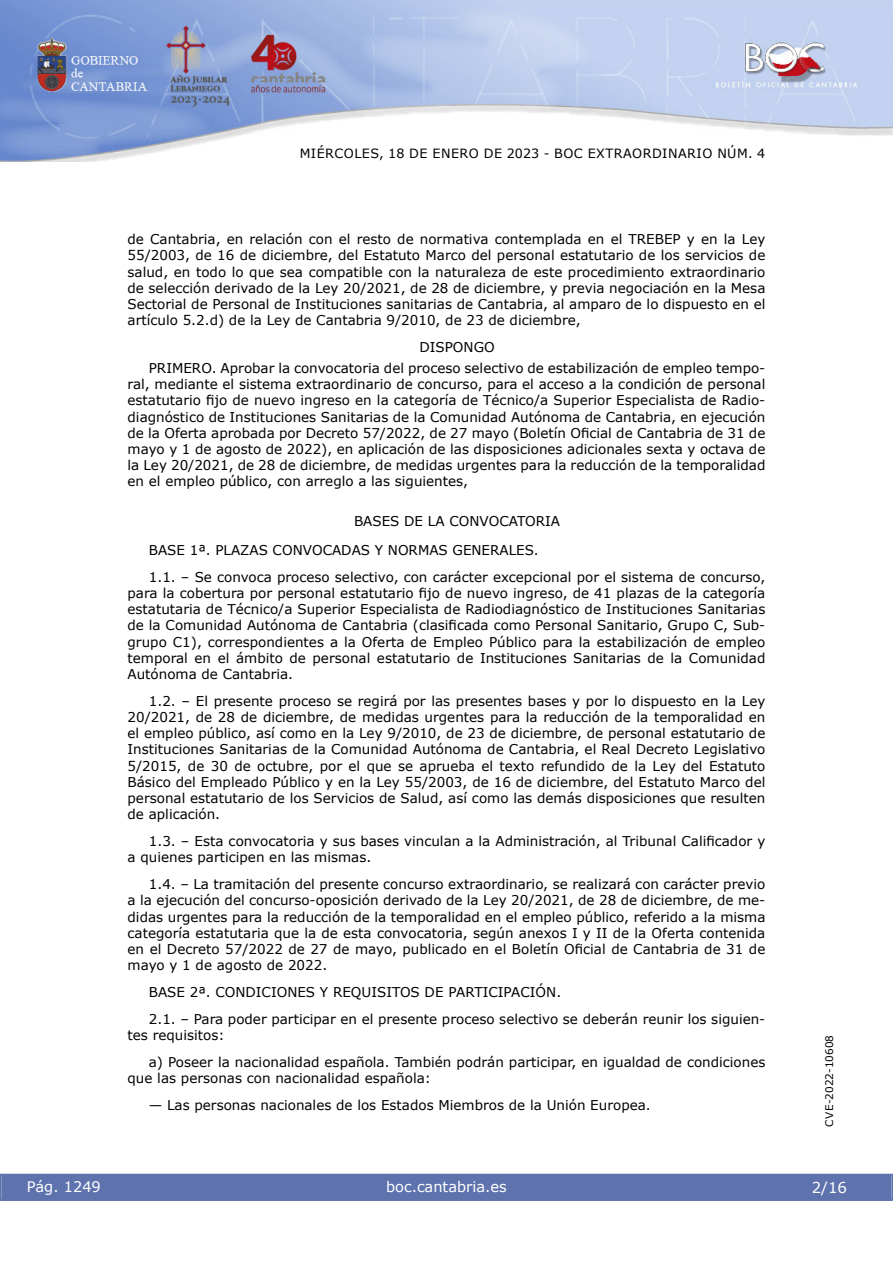
<style>
.page{position:relative;width:893px;height:1263px;background:#fff}
.page>*{position:absolute;margin:0;border:0;box-sizing:border-box;transform-origin:0 0}
.t1{font:15px "Verdana 2";color:#fff}
.t2{font:14.55px "Verdana 2";color:#fff}
.inicio_de_parrafo{font:13.5px/16.2px "Verdana 2";color:#000;text-align:justify}
.inicio_de_parrafo-2{font:13.5px/16.2px "Verdana";color:#000}
.center{font:13.5px "Verdana 2";color:#000}
.t3{font:12.75px "Verdana 2";letter-spacing:.035em;color:#000}
.t4{font:10.5px "Verdana 2";color:#000}
.s1{font-family:"Verdana"}
.s2{font-family:"Verdana 2"}
</style>
<div class="page">
<img style="left:0;top:0;width:893px;height:161px">
<div style="left:1px;top:1174px;width:890px;height:27px;background:#5e73ae"></div>
<p class="t3" style="left:300px;top:144px;width:467px">MIÉRCOLES, 18 DE ENERO DE 2023 - BOC EXTRAORDINARIO NÚM. 4</p>
<p class="inicio_de_parrafo" style="left:128px;top:231px;width:639px">de Cantabria, en relación con el resto de normativa contemplada en el TREBEP y en la Ley 55/2003, de 16 de diciembre, del Estatuto Marco del personal estatutario de los servicios de salud, en todo lo que sea compatible con la naturaleza de este procedimiento extraordinario de selección derivado de la Ley 20/2021, de 28 de diciembre, y previa negociación en la Mesa Sectorial de Personal de Instituciones sanitarias de Cantabria, al amparo de lo dispuesto en el artículo 5.2.d) de la Ley de Cantabria 9/2010, de 23 de diciembre,</p>
<p class="center" style="left:419px;top:338px;width:77px">DISPONGO</p>
<p class="inicio_de_parrafo" style="left:128px;top:360px;width:639px;text-indent:21px">PRIMERO. Aprobar la convocatoria del proceso selectivo de estabilización de empleo tempo&shy;ral, mediante el sistema extraordinario de concurso, para el acceso a la condición de personal <span class="s1">estatutario fijo de nuevo ingreso en la categoría de Técnico/a Superior Especialista de Radio&shy;diagnóstico de Instituciones Sanitarias de la Comunidad Autónoma de Cantabria, en ejecución de la Oferta aprobada por Decreto 57/2022, de 27 mayo (Boletín Oficial de Cantabria de 31 de </span>mayo y 1 de agosto de 2022), en aplicación de las disposiciones adicionales sexta y octava de la Ley 20/2021, de 28 de diciembre, de medidas urgentes para la reducción de la temporalidad en el empleo público, con arreglo a las siguientes,</p>
<p class="center" style="left:354px;top:512px;width:208px">BASES DE LA CONVOCATORIA</p>
<p class="inicio_de_parrafo" style="left:149px;top:542px;width:391px">BASE 1ª. PLAZAS CONVOCADAS Y NORMAS GENERALES.</p>
<p class="inicio_de_parrafo" style="left:128px;top:569px;width:639px;text-indent:21px"><span class="s1">1.1. ‒ Se convoca proceso selectivo, con carácter excepcional por el sistema de concurso, para la cobertura por personal estatutario fijo de nuevo ingreso, de 41 plazas de la categoría </span>estatutaria de Técnico/a Superior Especialista de Radiodiagnóstico de Instituciones Sanitarias <span class="s1">de la Comunidad Autónoma de Cantabria (clasificada como Personal Sanitario, Grupo C, Sub&shy;</span>grupo C1), correspondientes a la Oferta de Empleo Público para la estabilización de empleo temporal en el ámbito de personal estatutario de Instituciones Sanitarias de la Comunidad Autónoma de Cantabria.</p>
<p class="inicio_de_parrafo" style="left:128px;top:693px;width:639px;text-indent:21px"><span class="s1">1.2. ‒ El presente proceso se regirá por las presentes bases y por lo dispuesto en la Ley </span>20/2021, de 28 de diciembre, de medidas urgentes para la reducción de la temporalidad en el empleo público, así como en la Ley 9/2010, de 23 de diciembre, de personal estatutario de Instituciones Sanitarias de la Comunidad Autónoma de Cantabria, el Real Decreto Legislativo 5/2015, de 30 de octubre, por el que se aprueba el texto refundido de la Ley del Estatuto Básico del Empleado Público y en la Ley 55/2003, de 16 de diciembre, del Estatuto Marco del personal estatutario de los Servicios de Salud, así como las demás disposiciones que resulten de aplicación.</p>
<p class="inicio_de_parrafo-2" style="left:128px;top:833px;width:639px;text-indent:21px">1.3. ‒ Esta convocatoria y sus bases vinculan a la Administración, al Tribunal Calificador y <span class="s2">a quienes participen en las mismas.</span></p>
<p class="inicio_de_parrafo-2" style="left:128px;top:876px;width:639px;text-align:justify;text-indent:21px">1.4. ‒ La tramitación del presente concurso extraordinario, se realizará con carácter previo a la ejecución del concurso-oposición derivado de la Ley 20/2021, de 28 de diciembre, de me&shy;<span class="s2">didas urgentes para la reducción de la temporalidad en el empleo público, referido a la misma categoría estatutaria que la de esta convocatoria, según anexos I y II de la Oferta contenida </span>en el Decreto 57/2022 de 27 de mayo, publicado en el Boletín Oficial de Cantabria de 31 de <span class="s2">mayo y 1 de agosto de 2022.</span></p>
<p class="inicio_de_parrafo" style="left:149px;top:984px;width:414px">BASE 2ª. CONDICIONES Y REQUISITOS DE PARTICIPACIÓN.</p>
<p class="inicio_de_parrafo-2" style="left:128px;top:1011px;width:639px;text-indent:21px">2.1. ‒ Para poder participar en el presente proceso selectivo se deberán reunir los siguien&shy;<span class="s2">tes requisitos:</span></p>
<p class="inicio_de_parrafo" style="left:128px;top:1054px;width:639px;text-indent:21px">a) Poseer la nacionalidad española. También podrán participar, en igualdad de condiciones que las personas con nacionalidad española:</p>
<p class="inicio_de_parrafo" style="left:149px;top:1097px;width:503px">— Las personas nacionales de los Estados Miembros de la Unión Europea.</p>
<p class="t2" style="left:27px;top:1177px;width:76px">Pág. 1249</p>
<p class="t2" style="left:386px;top:1177px;width:122px">boc.cantabria.es</p>
<p class="t4" style="left:822px;top:1126px;width:93px;rotate:-90deg">CVE-2022-10608</p>
<p class="t1" style="left:812px;top:1177px;width:37px">2/16</p>
</div>
